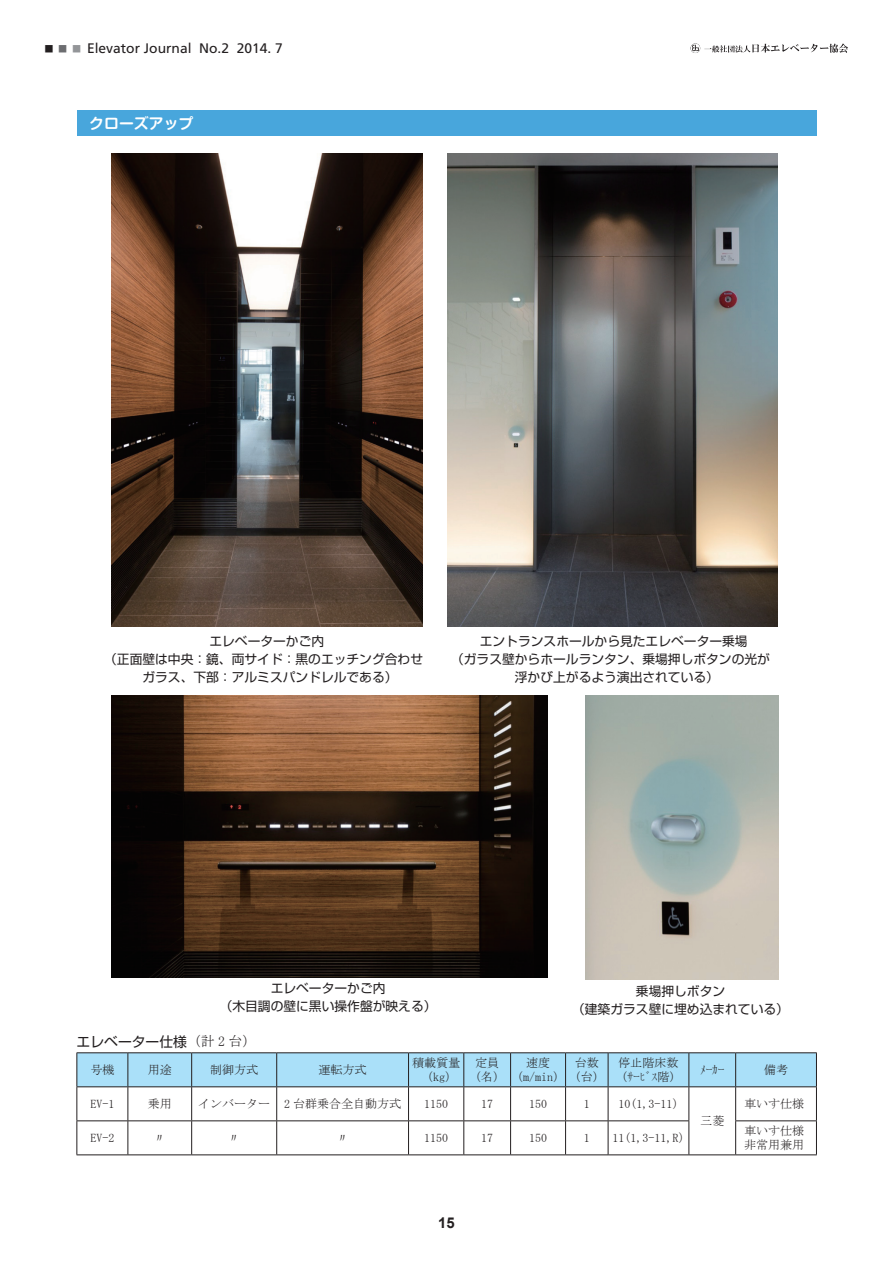
<style>
.page{position:relative;width:893px;height:1263px;background:#fff}
.page>*{position:absolute;margin:0;border:0;box-sizing:border-box;transform-origin:0 0}
.t1{font:700 14.85px "Shin M Go Pro De";color:#fff}
.t2{font:700 14.85px "Arial";color:#231f20}
.t3{font:13.8px "Frutiger";color:#231f20}
.t4{font:13.8px "Shin Go Pr 6 N";color:#231f20}
.t5{font:12.75px/18.1px "Shin Go Pr 6 N";color:#231f20;text-align:center}
.t6{font:12px/14.4px "MS Mincho";color:#231f20}
.s1{font-family:"Koz Min Pro"}
.s2{font-family:"Koz Min Pro";color:#6c6d70}
.s3{font-family:"Koz Min Pro";color:#939598}
.s4{font-family:"MS Mincho"}
</style>
<div class="page">
<svg style="left:691px;top:43px;width:157px;height:10px"></svg>
<div style="left:77px;top:111px;width:739px;height:25px;background:#48a6dc"></div>
<img style="left:586px;top:696px;width:192px;height:283px">
<img style="left:111px;top:696px;width:436px;height:281px">
<img style="left:111px;top:153px;width:312px;height:473px">
<img style="left:447px;top:153px;width:330px;height:473px">
<div style="left:78px;top:1053px;width:738px;height:33px;background:#aae0f9"></div>
<hr style="left:77px;top:1052px;width:51px;height:1px;background:#231f20">
<hr style="left:77px;top:1053px;width:1px;height:33px;background:#231f20">
<hr style="left:128px;top:1052px;width:64px;height:1px;background:#231f20">
<hr style="left:128px;top:1053px;width:1px;height:33px;background:#231f20">
<hr style="left:192px;top:1052px;width:85px;height:1px;background:#231f20">
<hr style="left:191px;top:1053px;width:1px;height:33px;background:#231f20">
<hr style="left:277px;top:1052px;width:132px;height:1px;background:#231f20">
<hr style="left:276px;top:1053px;width:1px;height:33px;background:#231f20">
<hr style="left:409px;top:1052px;width:55px;height:1px;background:#231f20">
<hr style="left:408px;top:1053px;width:1px;height:33px;background:#231f20">
<hr style="left:464px;top:1052px;width:47px;height:1px;background:#231f20">
<hr style="left:463px;top:1053px;width:1px;height:33px;background:#231f20">
<hr style="left:511px;top:1052px;width:55px;height:1px;background:#231f20">
<hr style="left:510px;top:1053px;width:1px;height:33px;background:#231f20">
<hr style="left:566px;top:1052px;width:42px;height:1px;background:#231f20">
<hr style="left:565px;top:1053px;width:1px;height:33px;background:#231f20">
<hr style="left:608px;top:1052px;width:81px;height:1px;background:#231f20">
<hr style="left:608px;top:1053px;width:1px;height:33px;background:#231f20">
<hr style="left:689px;top:1052px;width:47px;height:1px;background:#231f20">
<hr style="left:689px;top:1053px;width:1px;height:33px;background:#231f20">
<hr style="left:736px;top:1052px;width:81px;height:1px;background:#231f20">
<hr style="left:735px;top:1053px;width:1px;height:33px;background:#231f20">
<hr style="left:816px;top:1053px;width:1px;height:33px;background:#231f20">
<hr style="left:77px;top:1086px;width:51px;height:1px;background:#231f20">
<hr style="left:77px;top:1087px;width:1px;height:33px;background:#231f20">
<hr style="left:128px;top:1086px;width:64px;height:1px;background:#231f20">
<hr style="left:128px;top:1087px;width:1px;height:33px;background:#231f20">
<hr style="left:192px;top:1086px;width:85px;height:1px;background:#231f20">
<hr style="left:191px;top:1087px;width:1px;height:33px;background:#231f20">
<hr style="left:277px;top:1086px;width:132px;height:1px;background:#231f20">
<hr style="left:276px;top:1087px;width:1px;height:33px;background:#231f20">
<hr style="left:409px;top:1086px;width:55px;height:1px;background:#231f20">
<hr style="left:408px;top:1087px;width:1px;height:33px;background:#231f20">
<hr style="left:464px;top:1086px;width:47px;height:1px;background:#231f20">
<hr style="left:463px;top:1087px;width:1px;height:33px;background:#231f20">
<hr style="left:511px;top:1086px;width:55px;height:1px;background:#231f20">
<hr style="left:510px;top:1087px;width:1px;height:33px;background:#231f20">
<hr style="left:566px;top:1086px;width:42px;height:1px;background:#231f20">
<hr style="left:565px;top:1087px;width:1px;height:33px;background:#231f20">
<hr style="left:608px;top:1086px;width:81px;height:1px;background:#231f20">
<hr style="left:608px;top:1087px;width:1px;height:33px;background:#231f20">
<hr style="left:689px;top:1086px;width:47px;height:1px;background:#231f20">
<hr style="left:689px;top:1087px;width:1px;height:33px;background:#231f20">
<hr style="left:736px;top:1086px;width:81px;height:1px;background:#231f20">
<hr style="left:735px;top:1087px;width:1px;height:33px;background:#231f20">
<hr style="left:816px;top:1087px;width:1px;height:33px;background:#231f20">
<hr style="left:77px;top:1120px;width:51px;height:1px;background:#231f20">
<hr style="left:77px;top:1121px;width:1px;height:33px;background:#231f20">
<hr style="left:128px;top:1120px;width:64px;height:1px;background:#231f20">
<hr style="left:128px;top:1121px;width:1px;height:33px;background:#231f20">
<hr style="left:192px;top:1120px;width:85px;height:1px;background:#231f20">
<hr style="left:191px;top:1121px;width:1px;height:33px;background:#231f20">
<hr style="left:277px;top:1120px;width:132px;height:1px;background:#231f20">
<hr style="left:276px;top:1121px;width:1px;height:33px;background:#231f20">
<hr style="left:409px;top:1120px;width:55px;height:1px;background:#231f20">
<hr style="left:408px;top:1121px;width:1px;height:33px;background:#231f20">
<hr style="left:464px;top:1120px;width:47px;height:1px;background:#231f20">
<hr style="left:463px;top:1121px;width:1px;height:33px;background:#231f20">
<hr style="left:511px;top:1120px;width:55px;height:1px;background:#231f20">
<hr style="left:510px;top:1121px;width:1px;height:33px;background:#231f20">
<hr style="left:566px;top:1120px;width:42px;height:1px;background:#231f20">
<hr style="left:565px;top:1121px;width:1px;height:33px;background:#231f20">
<hr style="left:608px;top:1120px;width:81px;height:1px;background:#231f20">
<hr style="left:608px;top:1121px;width:1px;height:33px;background:#231f20">
<hr style="left:689px;top:1121px;width:1px;height:33px;background:#231f20">
<hr style="left:735px;top:1120px;width:82px;height:1px;background:#231f20">
<hr style="left:735px;top:1121px;width:1px;height:33px;background:#231f20">
<hr style="left:816px;top:1121px;width:1px;height:33px;background:#231f20">
<hr style="left:77px;top:1154px;width:51px;height:1px;background:#231f20">
<hr style="left:128px;top:1154px;width:64px;height:1px;background:#231f20">
<hr style="left:192px;top:1154px;width:85px;height:1px;background:#231f20">
<hr style="left:277px;top:1154px;width:132px;height:1px;background:#231f20">
<hr style="left:409px;top:1154px;width:55px;height:1px;background:#231f20">
<hr style="left:464px;top:1154px;width:47px;height:1px;background:#231f20">
<hr style="left:511px;top:1154px;width:55px;height:1px;background:#231f20">
<hr style="left:566px;top:1154px;width:42px;height:1px;background:#231f20">
<hr style="left:608px;top:1154px;width:81px;height:1px;background:#231f20">
<hr style="left:689px;top:1154px;width:47px;height:1px;background:#231f20">
<hr style="left:736px;top:1154px;width:81px;height:1px;background:#231f20">
<p class="t3" style="left:42px;top:40px;width:242px"><span class="s1">▪</span><span class="s2">▪</span><span class="s3">▪</span> Elevator Journal No.2 2014. 7</p>
<p class="t1" style="left:89px;top:111px;width:106px">クローズアップ</p>
<p class="t5" style="left:209px;top:631px;width:116px">エレベーターかご内</p>
<p class="t5" style="left:104px;top:649px;width:320px">（正面壁は中央：鏡、両サイド：黒のエッチング合わせ</p>
<p class="t5" style="left:142px;top:667px;width:257px">ガラス、下部：アルミスパンドレルである）</p>
<p class="t5" style="left:480px;top:631px;width:269px">エントランスホールから見たエレベーター乗場</p>
<p class="t5" style="left:451px;top:649px;width:320px">（ガラス壁からホールランタン、乗場押しボタンの光が</p>
<p class="t5" style="left:515px;top:667px;width:206px">浮かび上がるよう演出されている）</p>
<p class="t5" style="left:220px;top:978px;width:218px">エレベーターかご内<br>（木目調の壁に黒い操作盤が映える）</p>
<p class="t5" style="left:572px;top:981px;width:218px">乗場押しボタン<br>（建築ガラス壁に埋め込まれている）</p>
<p class="t4" style="left:77px;top:1030px;width:181px">エレベーター仕様<span class="s4">（計 2 台）</span></p>
<p class="t6" style="left:90px;top:1062px;width:26px">号機</p>
<p class="t6" style="left:148px;top:1062px;width:26px">用途</p>
<p class="t6" style="left:210px;top:1062px;width:50px">制御方式</p>
<p class="t6" style="left:319px;top:1062px;width:50px">運転方式</p>
<p class="t6" style="left:412px;top:1055px;width:50px;text-align:center">積載質量（kg）</p>
<p class="t6" style="left:469px;top:1055px;width:38px;text-align:center">定員（名）</p>
<p class="t6" style="left:511px;top:1055px;width:95px;text-indent:15px">速度<br>（m/min）（台）</p>
<p class="t6" style="left:575px;top:1055px;width:26px">台数</p>
<p class="t6" style="left:615px;top:1055px;width:68px">停止階床数（ｻｰﾋﾞｽ階）</p>
<p class="t6" style="left:700px;top:1062px;width:26px">ﾒｰｶｰ</p>
<p class="t6" style="left:764px;top:1062px;width:26px">備考</p>
<p class="t6" style="left:90px;top:1096px;width:26px">EV-1</p>
<p class="t6" style="left:148px;top:1096px;width:26px">乗用</p>
<p class="t6" style="left:198px;top:1096px;width:205px">インバーター 2 台群乗合全自動方式</p>
<p class="t6" style="left:424px;top:1096px;width:26px">1150</p>
<p class="t6" style="left:481px;top:1096px;width:14px">17</p>
<p class="t6" style="left:529px;top:1096px;width:20px">150</p>
<p class="t6" style="left:584px;top:1096px;width:8px">1</p>
<p class="t6" style="left:618px;top:1096px;width:68px">10(1,3-11）</p>
<p class="t6" style="left:744px;top:1096px;width:62px">車いす仕様</p>
<p class="t6" style="left:700px;top:1114px;width:26px">三菱</p>
<p class="t6" style="left:90px;top:1131px;width:26px">EV-2</p>
<p class="t6" style="left:154px;top:1131px;width:14px">〃</p>
<p class="t6" style="left:228px;top:1131px;width:14px">〃</p>
<p class="t6" style="left:337px;top:1131px;width:14px">〃</p>
<p class="t6" style="left:424px;top:1131px;width:26px">1150</p>
<p class="t6" style="left:481px;top:1131px;width:14px">17</p>
<p class="t6" style="left:529px;top:1131px;width:20px">150</p>
<p class="t6" style="left:584px;top:1131px;width:8px">1</p>
<p class="t6" style="left:612px;top:1131px;width:80px">11(1,3-11,R）</p>
<p class="t6" style="left:744px;top:1123px;width:62px">車いす仕様非常用兼用</p>
<p class="t2" style="left:438px;top:1213px;width:18px">15</p>
</div>
